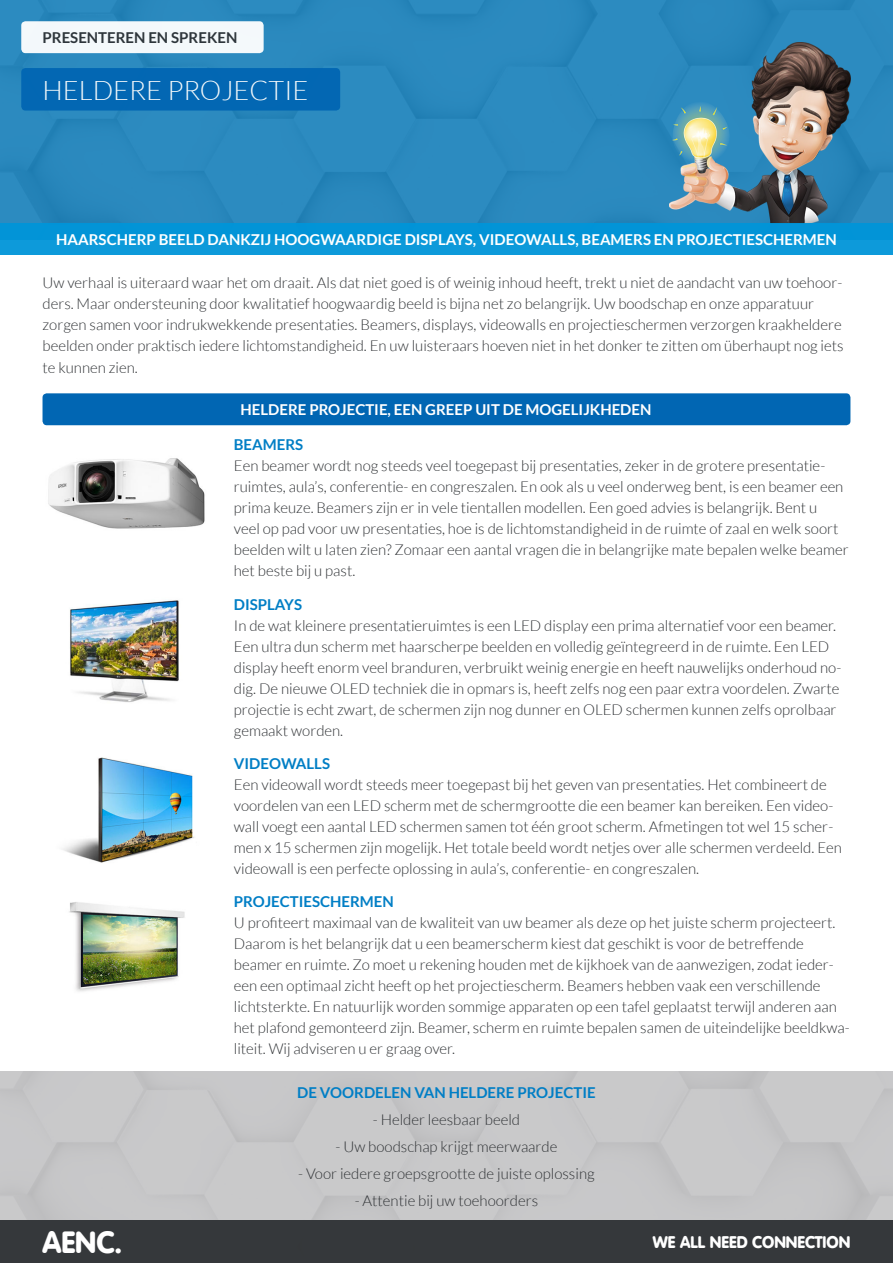
<style>
.page{position:relative;width:893px;height:1263px;background:#fff}
.page>*{position:absolute;margin:0;border:0;box-sizing:border-box;transform-origin:0 0}
.t1{font:900 30px "VAG Rounded LT";color:#fff}
.t2{font:300 27px "Lato";color:#fff}
.t3{font:900 16.5px "VAG Rounded LT";color:#fff}
.t4{font:300 15px/21px "Lato";color:#2e3134}
.t5{font:700 15px "Lato";color:#fff}
.t6{font:700 15px "Lato";color:#007ec5}
.t7{font:700 15px "Lato";color:#2e3134}
</style>
<div class="page">
<div style="left:0;top:0;width:893px;height:223px;background:#2b8abf"></div>
<img style="left:670px;top:43px;width:180px;height:180px">
<div style="left:0;top:223px;width:893px;height:32px;background:#0095d9"></div>
<div style="left:0;top:1220px;width:893px;height:43px;background:#35383b"></div>
<div style="left:21px;top:68px;width:319px;height:43px;background:#0166b3;border-radius:4px"></div>
<div style="left:21px;top:21px;width:243px;height:32px;background:#f4f9fb;border-radius:4px"></div>
<div style="left:43px;top:393px;width:807px;height:32px;background:#0166b3;border-radius:4px"></div>
<img style="left:48px;top:458px;width:157px;height:71px">
<img style="left:70px;top:600px;width:109px;height:103px">
<img style="left:62px;top:757px;width:132px;height:106px">
<img style="left:69px;top:902px;width:116px;height:90px">
<p class="t7" style="left:43px;top:29px;width:196px">PRESENTEREN EN SPREKEN</p>
<h2 class="t2" style="left:43px;top:76px;width:267px">HELDERE PROJECTIE</h2>
<p class="t5" style="left:56px;top:231px;width:782px">HAARSCHERP BEELD DANKZIJ HOOGWAARDIGE DISPLAYS, VIDEOWALLS, BEAMERS EN PROJECTIESCHERMEN</p>
<p class="t4" style="left:43px;top:273px;width:803px">Uw verhaal is uiteraard waar het om draait. Als dat niet goed is of weinig inhoud heeft, trekt u niet de aandacht van uw toehoor&shy;ders. Maar ondersteuning door kwalitatief hoogwaardig beeld is bijna net zo belangrijk. Uw boodschap en onze apparatuur zorgen samen voor indrukwekkende presentaties. Beamers, displays, videowalls en projectieschermen verzorgen kraakheldere beelden onder praktisch iedere lichtomstandigheid. En uw luisteraars hoeven niet in het donker te zitten om überhaupt nog iets te kunnen zien.</p>
<p class="t5" style="left:241px;top:401px;width:412px">HELDERE PROJECTIE, EEN GREEP UIT DE MOGELIJKHEDEN</p>
<p class="t6" style="left:234px;top:436px;width:71px">BEAMERS</p>
<p class="t4" style="left:234px;top:455px;width:616px">Een beamer wordt nog steeds veel toegepast bij presentaties, zeker in de grotere presentatie&shy;ruimtes, aula’s, conferentie- en congreszalen. En ook als u veel onderweg bent, is een beamer een prima keuze. Beamers zijn er in vele tientallen modellen. Een goed advies is belangrijk. Bent u<br>veel op pad voor uw presentaties, hoe is de lichtomstandigheid in de ruimte of zaal en welk soort beelden wilt u laten zien? Zomaar een aantal vragen die in belangrijke mate bepalen welke beamer het beste bij u past.</p>
<p class="t6" style="left:234px;top:595px;width:70px">DISPLAYS</p>
<p class="t4" style="left:234px;top:615px;width:609px">In de wat kleinere presentatieruimtes is een LED display een prima alternatief voor een beamer.<br>Een ultra dun scherm met haarscherpe beelden en volledig geïntegreerd in de ruimte. Een LED display heeft enorm veel branduren, verbruikt weinig energie en heeft nauwelijks onderhoud no&shy;dig. De nieuwe OLED techniek die in opmars is, heeft zelfs nog een paar extra voordelen. Zwarte projectie is echt zwart, de schermen zijn nog dunner en OLED schermen kunnen zelfs oprolbaar gemaakt worden.</p>
<p class="t6" style="left:234px;top:755px;width:98px">VIDEOWALLS</p>
<p class="t4" style="left:234px;top:774px;width:610px">Een videowall wordt steeds meer toegepast bij het geven van presentaties. Het combineert de voordelen van een LED scherm met de schermgrootte die een beamer kan bereiken. Een video&shy;wall voegt een aantal LED schermen samen tot één groot scherm. Afmetingen tot wel 15 scher&shy;men x 15 schermen zijn mogelijk. Het totale beeld wordt netjes over alle schermen verdeeld. Een videowall is een perfecte oplossing in aula’s, conferentie- en congreszalen.</p>
<p class="t6" style="left:234px;top:893px;width:161px">PROJECTIESCHERMEN</p>
<p class="t4" style="left:234px;top:912px;width:617px">U profiteert maximaal van de kwaliteit van uw beamer als deze op het juiste scherm projecteert.<br>Daarom is het belangrijk dat u een beamerscherm kiest dat geschikt is voor de betreffende beamer en ruimte. Zo moet u rekening houden met de kijkhoek van de aanwezigen, zodat ieder&shy;een een optimaal zicht heeft op het projectiescherm. Beamers hebben vaak een verschillende lichtsterkte. En natuurlijk worden sommige apparaten op een tafel geplaatst terwijl anderen aan het plafond gemonteerd zijn. Beamer, scherm en ruimte bepalen samen de uiteindelijke beeldkwa&shy;liteit. Wij adviseren u er graag over.</p>
<p class="t6" style="left:297px;top:1084px;width:300px">DE VOORDELEN VAN HELDERE PROJECTIE</p>
<p class="t4" style="left:373px;top:1109px;width:149px">- Helder leesbaar beeld</p>
<p class="t4" style="left:335px;top:1136px;width:223px">- Uw boodschap krijgt meerwaarde</p>
<p class="t4" style="left:298px;top:1163px;width:298px">- Voor iedere groepsgrootte de juiste oplossing</p>
<p class="t4" style="left:355px;top:1190px;width:185px">- Attentie bij uw toehoorders</p>
<p class="t1" style="left:43px;top:1224px;width:82px">AENC.</p>
<p class="t3" style="left:653px;top:1232px;width:199px">WE ALL NEED CONNECTION</p>
</div>
